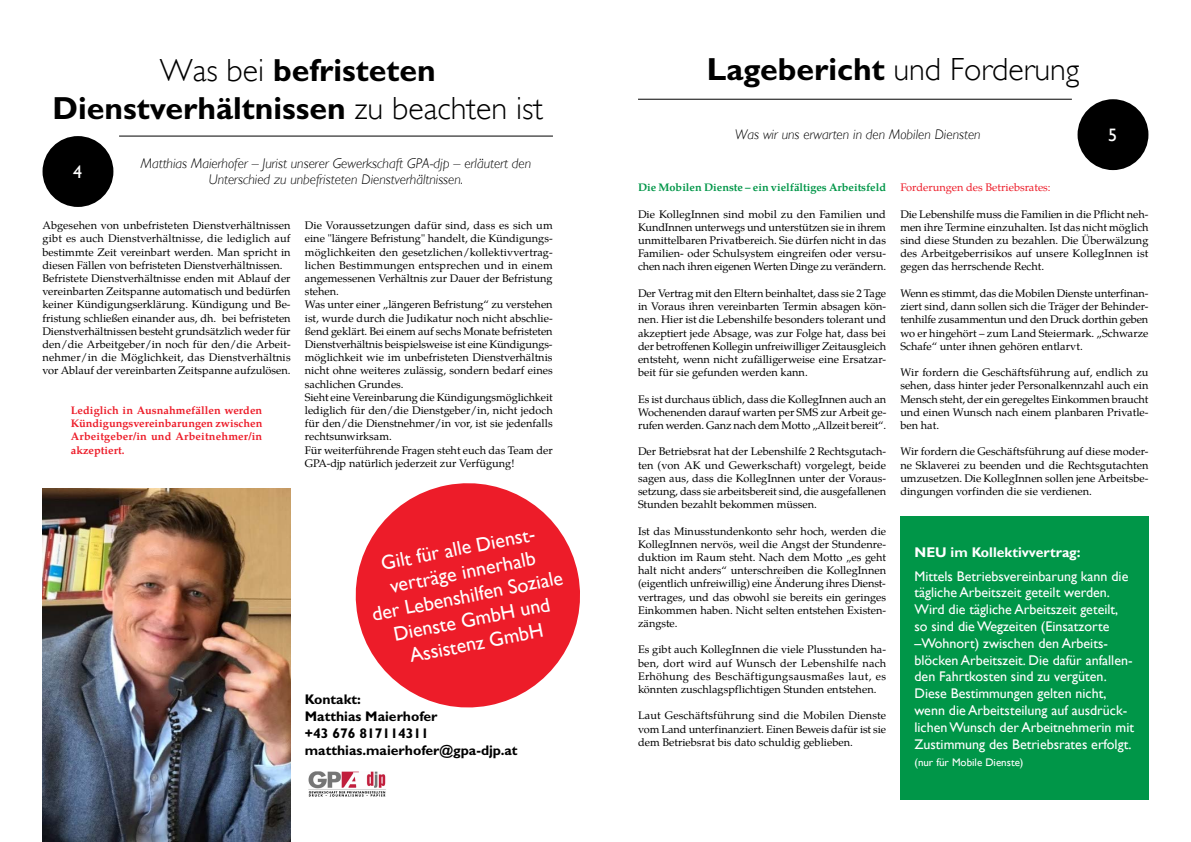
<style>
.page{position:relative;width:1191px;height:842px;background:#fff}
.page>*{position:absolute;margin:0;border:0;box-sizing:border-box;transform-origin:0 0}
.t1{font:700 32px/38.4px "Gill Sans";color:#000;text-align:center}
.t2{font:300 32px "Gill Sans";color:#000}
.t3{font:20px/24px "Gill Sans";color:#fff;text-align:center}
.t4{font:18px "Gill Sans";color:#fff}
.t5{font:14px/16.8px "Gill Sans";color:#fff}
.t6{font:italic 300 14px/16px "Gill Sans";color:#000;text-align:center}
.t7{font:700 14px/16.8px "Gill Sans";color:#000}
.t8{font:700 14px "Gill Sans";color:#fff}
.t9{font:11px/13.2px "Te X Gyre Pagella";color:#000;text-align:justify}
.t10{font:700 11px/13.2px "Te X Gyre Pagella";letter-spacing:.015em;color:#ed1c29;text-align:justify}
.t11{font:700 11px "Te X Gyre Pagella";color:#009648}
.t12{font:11px "Te X Gyre Pagella";color:#ed1c29}
.t13{font:11px "Gill Sans";color:#fff}
.s1{font-weight:300}
.s2{font-weight:700}
</style>
<div class="page">
<div style="left:43px;top:136px;width:70px;height:71px;background:#000;border-radius:50%"></div>
<hr style="left:119px;top:136px;width:434px;height:1px;background:#000">
<img style="left:43px;top:488px;width:248px;height:354px">
<img style="left:308px;top:771px;width:78px;height:26px">
<hr style="left:638px;top:99px;width:433px;height:1px;background:#000">
<div style="left:1077px;top:99px;width:71px;height:71px;background:#000;border-radius:50%"></div>
<svg style="left:355px;top:483px;width:225px;height:225px;fill:#ed1c29"></svg>
<div style="left:900px;top:516px;width:248px;height:283px;background:#009648"></div>
<h1 class="t1" style="left:52px;top:51px;width:492px"><span class="s1">Was bei</span> befristeten<br>Dienstverhältnissen <span class="s1">zu beachten ist</span></h1>
<p class="t6" style="left:141px;top:156px;width:392px">Matthias Maierhofer – Jurist unserer Gewerkschaft GPA-djp – erläutert den<br>Unterschied zu unbefristeten Dienstverhältnissen.</p>
<h3 class="t4" style="left:73px;top:161px;width:10px">4</h3>
<p class="t9" style="left:43px;top:218px;width:250px;text-align:left">Abgesehen von unbefristeten Dienstverhältnissen gibt es auch Dienstverhältnisse, die lediglich auf bestimmte Zeit vereinbart werden. Man spricht in diesen Fällen von befristeten Dienstverhältnissen.<br>Befristete Dienstverhältnisse enden mit Ablauf der vereinbarten Zeitspanne automatisch und bedürfen keiner Kündigungserklärung. Kündigung und Be&shy;fristung schließen einander aus, dh. bei befristeten Dienstverhältnissen besteht grundsätzlich weder für den/die Arbeitgeber/in noch für den/die Arbeit&shy;nehmer/in die Möglichkeit, das Dienstverhältnis vor Ablauf der vereinbarten Zeitspanne aufzulösen.</p>
<p class="t10" style="left:71px;top:403px;width:193px">Lediglich in Ausnahmefällen werden Kündigungsvereinbarungen zwischen Arbeitgeber/in und Arbeitnehmer/in akzeptiert.</p>
<p class="t9" style="left:305px;top:218px;width:249px;text-align:left">Die Voraussetzungen dafür sind, dass es sich um eine "längere Befristung" handelt, die Kündigungs&shy;möglichkeiten den gesetzlichen/kollektivvertrag&shy;lichen Bestimmungen entsprechen und in einem angemessenen Verhältnis zur Dauer der Befristung stehen.<br>Was unter einer „längeren Befristung“ zu verstehen ist, wurde durch die Judikatur noch nicht abschlie&shy;ßend geklärt. Bei einem auf sechs Monate befristeten Dienstverhältnis beispielsweise ist eine Kündigungs&shy;möglichkeit wie im unbefristeten Dienstverhältnis nicht ohne weiteres zulässig, sondern bedarf eines sachlichen Grundes.<br>Sieht eine Vereinbarung die Kündigungsmöglichkeit lediglich für den/die Dienstgeber/in, nicht jedoch für den/die Dienstnehmer/in vor, ist sie jedenfalls rechtsunwirksam.<br>Für weiterführende Fragen steht euch das Team der GPA-djp natürlich jederzeit zur Verfügung!</p>
<h2 class="t3" style="left:361px;top:556px;width:196px;rotate:-11deg">Gilt für alle Dienst&shy;verträge innerhalb<br>der Lebenshilfen Soziale<br>Dienste GmbH und<br>Assistenz GmbH</h2>
<p class="t7" style="left:305px;top:691px;width:214px">Kontakt:<br>Matthias Maierhofer<br>+43 676 817114311 matthias.maierhofer@gpa-djp.at</p>
<h1 class="t2" style="left:707px;top:51px;width:374px"><span class="s2">Lagebericht</span> und Forderung</h1>
<p class="t6" style="left:735px;top:127px;width:247px">Was wir uns erwarten in den Mobilen Diensten</p>
<h3 class="t4" style="left:1108px;top:124px;width:10px">5</h3>
<p class="t11" style="left:638px;top:179px;width:250px">Die Mobilen Dienste – ein vielfältiges Arbeitsfeld</p>
<p class="t9" style="left:638px;top:207px;width:250px">Die KollegInnen sind mobil zu den Familien und KundInnen unterwegs und unterstützen sie in ihrem unmittelbaren Privatbereich. Sie dürfen nicht in das Familien- oder Schulsystem eingreifen oder versu&shy;chen nach ihren eigenen Werten Dinge zu verändern.</p>
<p class="t9" style="left:638px;top:286px;width:250px">Der Vertrag mit den Eltern beinhaltet, dass sie 2 Tage in Voraus ihren vereinbarten Termin absagen kön&shy;nen. Hier ist die Lebenshilfe besonders tolerant und akzeptiert jede Absage, was zur Folge hat, dass bei der betroffenen Kollegin unfreiwilliger Zeitausgleich entsteht, wenn nicht zufälligerweise eine Ersatzar&shy;beit für sie gefunden werden kann.</p>
<p class="t9" style="left:638px;top:391px;width:250px">Es ist durchaus üblich, dass die KollegInnen auch an Wochenenden darauf warten per SMS zur Arbeit ge&shy;rufen werden. Ganz nach dem Motto „Allzeit bereit“.</p>
<p class="t9" style="left:638px;top:444px;width:250px">Der Betriebsrat hat der Lebenshilfe 2 Rechtsgutach&shy;ten (von AK und Gewerkschaft) vorgelegt, beide sagen aus, dass die KollegInnen unter der Voraus&shy;setzung, dass sie arbeitsbereit sind, die ausgefallenen Stunden bezahlt bekommen müssen.</p>
<p class="t9" style="left:638px;top:523px;width:250px">Ist das Minusstundenkonto sehr hoch, werden die KollegInnen nervös, weil die Angst der Stundenre&shy;duktion im Raum steht. Nach dem Motto „es geht halt nicht anders“ unterschreiben die KollegInnen (eigentlich unfreiwillig) eine Änderung ihres Dienst&shy;vertrages, und das obwohl sie bereits ein geringes Einkommen haben. Nicht selten entstehen Existen&shy;zängste.</p>
<p class="t9" style="left:638px;top:642px;width:250px">Es gibt auch KollegInnen die viele Plusstunden ha&shy;ben, dort wird auf Wunsch der Lebenshilfe nach Erhöhung des Beschäftigungsausmaßes laut, es könnten zuschlagspflichtigen Stunden entstehen.</p>
<p class="t9" style="left:638px;top:708px;width:250px">Laut Geschäftsführung sind die Mobilen Dienste vom Land unterfinanziert. Einen Beweis dafür ist sie dem Betriebsrat bis dato schuldig geblieben.</p>
<p class="t12" style="left:900px;top:179px;width:152px">Forderungen des Betriebsrates:</p>
<p class="t9" style="left:900px;top:207px;width:250px">Die Lebenshilfe muss die Familien in die Pflicht neh&shy;men ihre Termine einzuhalten. Ist das nicht möglich sind diese Stunden zu bezahlen. Die Überwälzung des Arbeitgeberrisikos auf unsere KollegInnen ist gegen das herrschende Recht.</p>
<p class="t9" style="left:900px;top:286px;width:250px">Wenn es stimmt, das die Mobilen Dienste unterfinan&shy;ziert sind, dann sollen sich die Träger der Behinder&shy;tenhilfe zusammentun und den Druck dorthin geben wo er hingehört – zum Land Steiermark. „Schwarze Schafe“ unter ihnen gehören entlarvt.</p>
<p class="t9" style="left:900px;top:365px;width:250px">Wir fordern die Geschäftsführung auf, endlich zu sehen, dass hinter jeder Personalkennzahl auch ein Mensch steht, der ein geregeltes Einkommen braucht und einen Wunsch nach einem planbaren Privatle&shy;ben hat.</p>
<p class="t9" style="left:900px;top:444px;width:250px">Wir fordern die Geschäftsführung auf diese moder&shy;ne Sklaverei zu beenden und die Rechtsgutachten umzusetzen. Die KollegInnen sollen jene Arbeitsbe&shy;dingungen vorfinden die sie verdienen.</p>
<p class="t8" style="left:914px;top:543px;width:168px">NEU im Kollektivvertrag:</p>
<p class="t5" style="left:914px;top:568px;width:221px">Mittels Betriebsvereinbarung kann die tägliche Arbeitszeit geteilt werden.<br>Wird die tägliche Arbeitszeit geteilt, so sind die Wegzeiten (Einsatzorte –Wohnort) zwischen den Arbeits&shy;blöcken Arbeitszeit. Die dafür anfallen&shy;den Fahrtkosten sind zu vergüten.<br>Diese Bestimmungen gelten nicht, wenn die Arbeitsteilung auf ausdrück&shy;lichen Wunsch der Arbeitnehmerin mit Zustimmung des Betriebsrates erfolgt.</p>
<p class="t13" style="left:914px;top:755px;width:110px">(nur für Mobile Dienste)</p>
</div>
